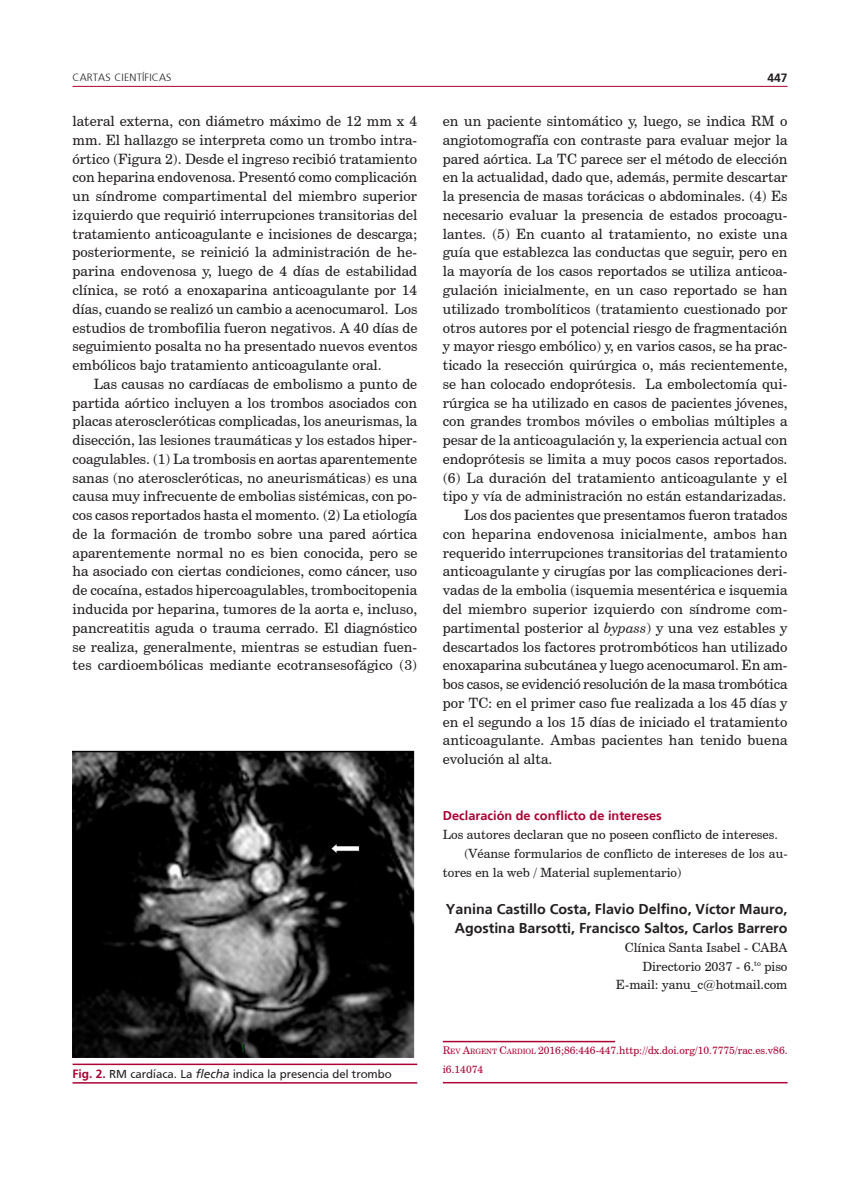
<style>
.page{position:relative;width:849px;height:1189px;background:#fff}
.page>*{position:absolute;margin:0;border:0;box-sizing:border-box;transform-origin:0 0}
.texto{font:14.25px/18.8px "Century Schoolbook BT";letter-spacing:.01em;color:#231f20;text-align:justify}
.texto1{font:14.25px/18.8px "Century Schoolbook BT";color:#231f20;text-align:justify}
.firma{font:700 14.25px/18.8px "Frutiger";color:#231f20;text-align:right}
.texto2{font:12.75px/18.8px "Century Schoolbook BT";color:#231f20}
.texto-firma{font:12.75px "Century Schoolbook BT";color:#231f20}
.texto3{font:12.75px "Century Schoolbook BT";color:#231f20}
.subtit2n{font:700 12.75px "Frutiger";color:#ab0333}
.epigrafe{font:12px "Frutiger";color:#231f20}
.t1{font:700 12px "Frutiger";color:#231f20}
.pie_-_color{font:10.5px/18.8px "Century Schoolbook BT";letter-spacing:-.005em;color:#ab0333}
.t2{font:300 10.5px "Frutiger";letter-spacing:.015em;color:#231f20}
.s1{font-style:italic}
.s2{font-weight:700;color:#ab0333}
.s3{font-style:inherit}
.s4{font-size:7.35px}
</style>
<div class="page">
<hr style="left:73px;top:86px;width:714px;height:1px;background:#ab0333">
<hr style="left:442px;top:1081px;width:345px;height:2px;background:#ab0333">
<hr style="left:442px;top:1040px;width:173px;height:1px;background:#ab0333">
<hr style="left:73px;top:1063px;width:344px;height:1px;background:#ab0333">
<hr style="left:73px;top:1081px;width:344px;height:2px;background:#ab0333">
<img style="left:73px;top:750px;width:341px;height:307px">
<p class="t2" style="left:73px;top:72px;width:100px">CARTAS CIENTÍFICAS</p>
<p class="t1" style="left:767px;top:71px;width:22px">447</p>
<p class="texto1" style="left:73px;top:111px;width:346px">lateral externa, con diámetro máximo de 12 mm x 4 mm. El hallazgo se interpreta como un trombo intra&shy;órtico (Figura 2). Desde el ingreso recibió tratamiento con heparina endovenosa. Presentó como complicación un síndrome compartimental del miembro superior izquierdo que requirió interrupciones transitorias del tratamiento anticoagulante e incisiones de descarga; posteriormente, se reinició la administración de he&shy;parina endovenosa y, luego de 4 días de estabilidad clínica, se rotó a enoxaparina anticoagulante por 14 días, cuando se realizó un cambio a acenocumarol. Los estudios de trombofilia fueron negativos. A 40 días de seguimiento posalta no ha presentado nuevos eventos embólicos bajo tratamiento anticoagulante oral.</p>
<p class="texto" style="left:73px;top:374px;width:346px;text-indent:21px">Las causas no cardíacas de embolismo a punto de partida aórtico incluyen a los trombos asociados con placas ateroscleróticas complicadas, los aneurismas, la disección, las lesiones traumáticas y los estados hiper&shy;coagulables. (1) La trombosis en aortas aparentemente sanas (no ateroscleróticas, no aneurismáticas) es una causa muy infrecuente de embolias sistémicas, con po&shy;cos casos reportados hasta el momento. (2) La etiología de la formación de trombo sobre una pared aórtica aparentemente normal no es bien conocida, pero se ha asociado con ciertas condiciones, como cáncer, uso de cocaína, estados hipercoagulables, trombocitopenia inducida por heparina, tumores de la aorta e, incluso, pancreatitis aguda o trauma cerrado. El diagnóstico se realiza, generalmente, mientras se estudian fuen&shy;tes cardioembólicas mediante ecotransesofágico (3)</p>
<p class="texto" style="left:442px;top:111px;width:346px">en un paciente sintomático y, luego, se indica RM o angiotomografía con contraste para evaluar mejor la pared aórtica. La TC parece ser el método de elección en la actualidad, dado que, además, permite descartar la presencia de masas torácicas o abdominales. (4) Es necesario evaluar la presencia de estados procoagu&shy;lantes. (5) En cuanto al tratamiento, no existe una guía que establezca las conductas que seguir, pero en la mayoría de los casos reportados se utiliza anticoa&shy;gulación inicialmente, en un caso reportado se han utilizado trombolíticos (tratamiento cuestionado por otros autores por el potencial riesgo de fragmentación y mayor riesgo embólico) y, en varios casos, se ha prac&shy;ticado la resección quirúrgica o, más recientemente, se han colocado endoprótesis. La embolectomía qui&shy;rúrgica se ha utilizado en casos de pacientes jóvenes, con grandes trombos móviles o embolias múltiples a pesar de la anticoagulación y, la experiencia actual con endoprótesis se limita a muy pocos casos reportados. (6) La duración del tratamiento anticoagulante y el tipo y vía de administración no están estandarizadas.</p>
<p class="texto" style="left:442px;top:505px;width:346px;text-indent:21px">Los dos pacientes que presentamos fueron tratados con heparina endovenosa inicialmente, ambos han requerido interrupciones transitorias del tratamiento anticoagulante y cirugías por las complicaciones deri&shy;vadas de la embolia (isquemia mesentérica e isquemia del miembro superior izquierdo con síndrome com&shy;partimental posterior al <span class="s1">bypass</span>) y una vez estables y descartados los factores protrombóticos han utilizado enoxaparina subcutánea y luego acenocumarol. En am&shy;bos casos, se evidenció resolución de la masa trombótica por TC: en el primer caso fue realizada a los 45 días y en el segundo a los 15 días de iniciado el tratamiento anticoagulante. Ambas pacientes han tenido buena evolución al alta.</p>
<p class="epigrafe" style="left:73px;top:1066px;width:320px"><span class="s2">Fig. 2.</span> RM cardíaca. La <span class="s1">flecha</span> indica la presencia del trombo</p>
<p class="subtit2n" style="left:442px;top:808px;width:220px">Declaración de conflicto de intereses</p>
<p class="texto3" style="left:442px;top:826px;width:336px">Los autores declaran que no poseen conflicto de intereses.</p>
<p class="texto2" style="left:442px;top:843px;width:346px;text-indent:21px">(Véanse formularios de conflicto de intereses de los au&shy;tores en la web / Material suplementario)</p>
<p class="firma" style="left:446px;top:899px;width:343px">Yanina Castillo Costa, Flavio Delfino, Víctor Mauro,<br>Agostina Barsotti, Francisco Saltos, Carlos Barrero</p>
<p class="texto-firma" style="left:624px;top:939px;width:164px">Clínica Santa Isabel - CABA</p>
<p class="texto-firma" style="left:642px;top:957px;width:147px">Directorio 2037 - 6.<sup>to</sup> piso</p>
<p class="texto-firma" style="left:615px;top:976px;width:173px">E-mail: yanu_c@hotmail.com</p>
<p class="pie_-_color" style="left:442px;top:1040px;width:346px"><span class="s3">R</span><span class="s4">EV</span> <span class="s3">A</span><span class="s4">RGENT</span> <span class="s3">C</span><span class="s4">ARDIOL</span> 2016;86:446-447.http://dx.doi.org/10.7775/rac.es.v86. i6.14074</p>
</div>
